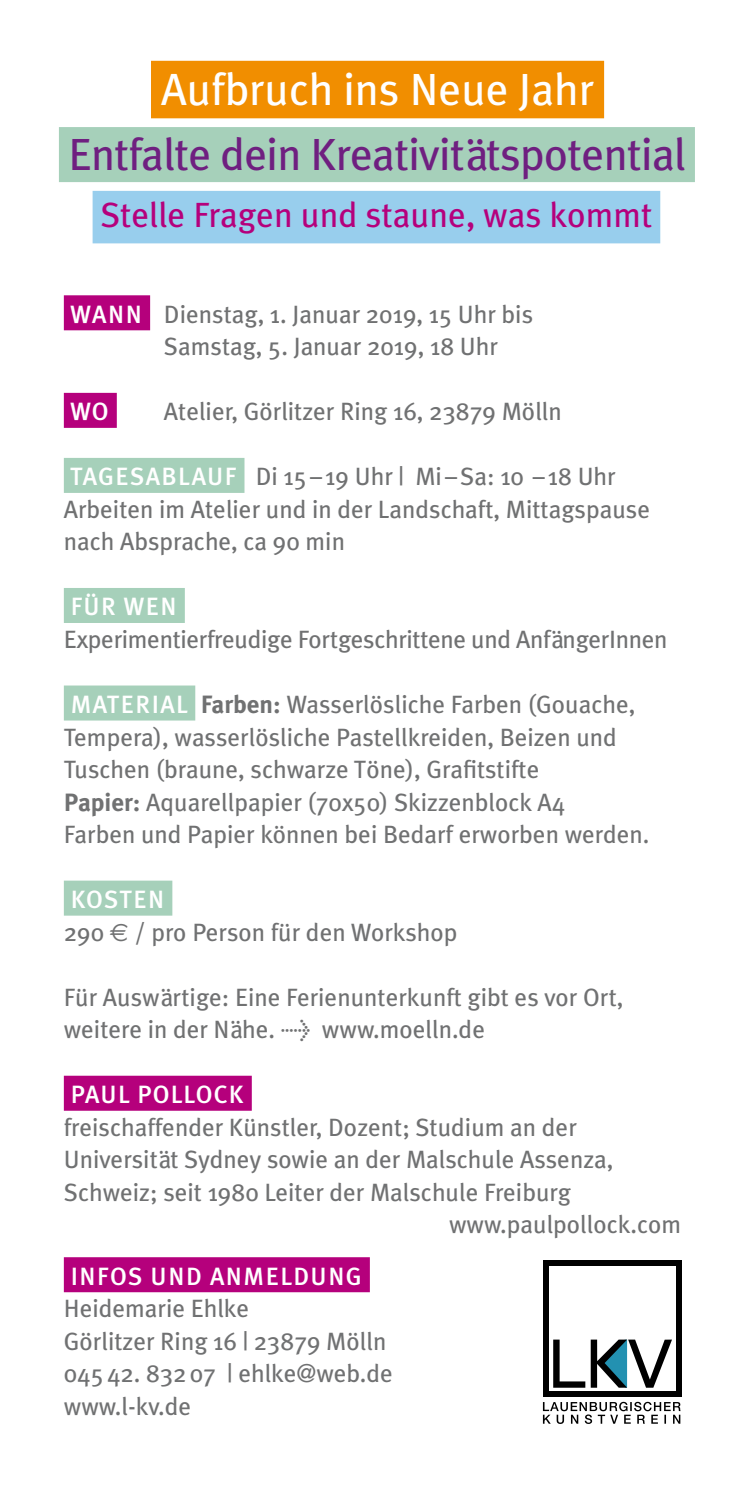
<style>
.page{position:relative;width:745px;height:1489px;background:#fff}
.page>*{position:absolute;margin:0;border:0;box-sizing:border-box;transform-origin:0 0}
.t1{font:45px "Meta Plus";letter-spacing:-.015em;color:#6f1f80}
.t2{font:45px "Meta Plus";color:#fff}
.t3{font:35px "Meta Plus";color:#b5007c}
.t4{font:25px/32.5px "Meta Plus";color:#707172}
.t5{font:500 25px "Meta Plus";letter-spacing:.05em;color:#fff}
.s1{font-weight:500;color:#fff}
.s2{font-weight:700}
.s3{font-family:"Euro Sans Std"}
</style>
<div class="page">
<div style="left:64px;top:295px;width:86px;height:35px;background:#b5007c"></div>
<div style="left:64px;top:393px;width:53px;height:35px;background:#b5007c"></div>
<div style="left:64px;top:458px;width:180px;height:35px;background:#a6d0ba"></div>
<div style="left:64px;top:588px;width:121px;height:35px;background:#a6d0ba"></div>
<div style="left:64px;top:685px;width:131px;height:35px;background:#a6d0ba"></div>
<div style="left:64px;top:880px;width:108px;height:35px;background:#a6d0ba"></div>
<div style="left:64px;top:1075px;width:188px;height:35px;background:#b5007c"></div>
<div style="left:64px;top:1257px;width:305px;height:35px;background:#b5007c"></div>
<div style="left:542px;top:1260px;width:138px;height:136px;background:#000"></div>
<div style="left:548px;top:1266px;width:126px;height:124px;background:#fff"></div>
<svg style="left:553px;top:1339px;width:118px;height:48px"></svg>
<svg style="left:542px;top:1401px;width:138px;height:22px"></svg>
<div style="left:151px;top:61px;width:452px;height:57px;background:#f18e00"></div>
<div style="left:59px;top:127px;width:635px;height:55px;background:#a6d0ba"></div>
<div style="left:92px;top:191px;width:567px;height:52px;background:#98ceed"></div>
<h1 class="t2" style="left:161px;top:63px;width:434px">Aufbruch ins Neue Jahr</h1>
<h1 class="t1" style="left:68px;top:128px;width:618px">Entfalte dein Kreativitätspotential</h1>
<h2 class="t3" style="left:100px;top:195px;width:553px">Stelle Fragen und staune, was kommt</h2>
<p class="t4" style="left:164px;top:297px;width:370px;text-indent:-94px"><span class="s1">WANN</span> Dienstag, 1. Januar 2019, 15 Uhr bis<br>Samstag, 5. Januar 2019, 18 Uhr</p>
<p class="t5" style="left:70px;top:397px;width:40px">WO</p>
<p class="t4" style="left:164px;top:395px;width:399px">Atelier, Görlitzer Ring 16, 23879 Mölln</p>
<p class="t4" style="left:64px;top:460px;width:587px"><span class="s1">TAGESABLAUF</span> Di 15–19 Uhr | Mi–Sa: 10 –18 Uhr<br>Arbeiten im Atelier und in der Landschaft, Mittagspause nach Absprache, ca 90 min</p>
<p class="t5" style="left:71px;top:592px;width:107px">FÜR WEN</p>
<p class="t4" style="left:64px;top:622px;width:604px">Experimentierfreudige Fortgeschrittene und AnfängerInnen</p>
<p class="t4" style="left:64px;top:687px;width:586px"><span class="s1">MATERIAL</span> <span class="s2">Farben:</span> Wasserlösliche Farben (Gouache, Tempera), wasserlösliche Pastellkreiden, Beizen und Tuschen (braune, schwarze Töne), Grafitstifte<br><span class="s2">Papier:</span> Aquarellpapier (70x50) Skizzenblock A4<br>Farben und Papier können bei Bedarf erworben werden.</p>
<p class="t4" style="left:64px;top:882px;width:395px"><span class="s1">KOSTEN<br></span>290 <span class="s3">€</span> / pro Person für den Workshop</p>
<p class="t4" style="left:64px;top:980px;width:561px">Für Auswärtige: Eine Ferienunterkunft gibt es vor Ort, weitere in der Nähe. &gt; www.moelln.de</p>
<p class="t5" style="left:71px;top:1079px;width:172px">PAUL POLLOCK</p>
<p class="t4" style="left:64px;top:1110px;width:514px">freischaffender Künstler, Dozent; Studium an der</p>
<p class="t4" style="left:64px;top:1142px;width:551px">Universität Sydney sowie an der Malschule Assenza,</p>
<p class="t4" style="left:64px;top:1175px;width:508px">Schweiz; seit 1980 Leiter der Malschule Freiburg</p>
<p class="t4" style="left:449px;top:1207px;width:233px">www.paulpollock.com</p>
<p class="t5" style="left:71px;top:1261px;width:292px">I NFOS UND ANMELDUNG</p>
<p class="t4" style="left:64px;top:1291px;width:330px">Heidemarie Ehlke<br>Görlitzer Ring 16 | 23879 Mölln<br>04542. 83207 | ehlke@web.de www.l-kv.de</p>
</div>
